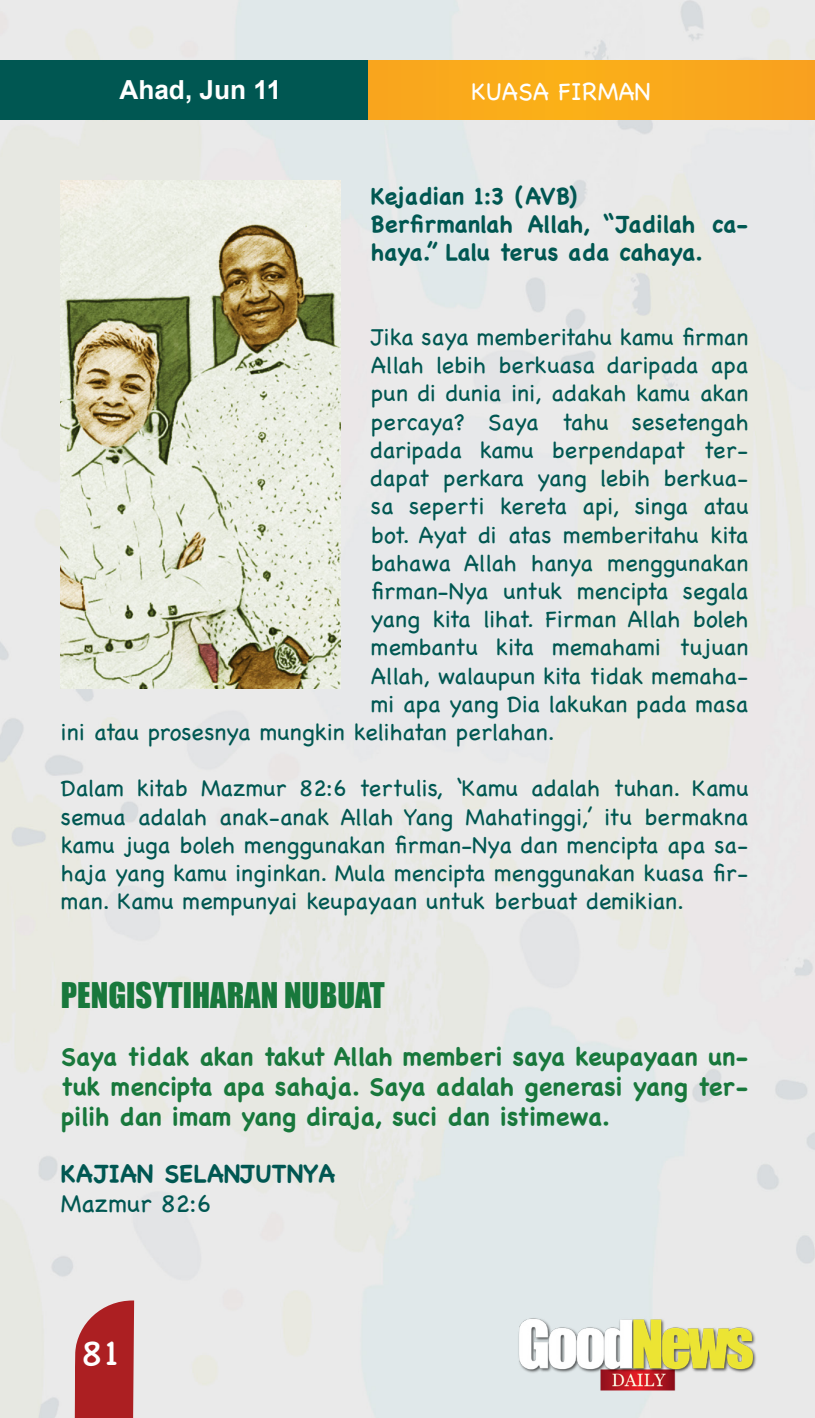
<style>
.page{position:relative;width:815px;height:1418px;background:#fff}
.page>*{position:absolute;margin:0;border:0;box-sizing:border-box;transform-origin:0 0}
.t1{font:35px "Chalkboard SE";color:#fff}
.t2{font:32.5px "Impact";color:#18783c}
.t3{font:700 26.25px "Arial";color:#fff}
.t4{font:700 25px/30px "Chalkboard";color:#18783c;text-align:justify}
.t5{font:700 25px "Chalkboard";color:#005752}
.t6{font:25px "Chalkboard";color:#fff}
.t7{font:25px "Chalkboard";color:#005752}
.t8{font:23.5px/28.2px "Chalkboard";color:#005752;text-align:justify}
.t9{font:700 23.5px/28.2px "Chalkboard";color:#005752}
</style>
<div class="page">
<img style="left:0;top:0;width:815px;height:1417px">
<div style="left:139px;top:60px;width:676px;height:60px;background:#faa91c"></div>
<div style="left:0;top:60px;width:368px;height:60px;background:#005752"></div>
<svg style="left:73px;top:1300px;width:61px;height:117px;background:#b43b3e"></svg>
<img style="left:516px;top:1316px;width:243px;height:76px">
<img style="left:61px;top:181px;width:280px;height:507px">
<p class="t3" style="left:119px;top:72px;width:163px">Ahad, Jun 11</p>
<p class="t6" style="left:471px;top:76px;width:181px">KUASA FIRMAN</p>
<p class="t9" style="left:371px;top:182px;width:208px">Kejadian 1:3 (AVB)</p>
<p class="t9" style="left:371px;top:210px;width:379px">Berfirmanlah Allah, “Jadilah ca&shy;haya.” Lalu terus ada cahaya.</p>
<p class="t8" style="left:371px;top:323px;width:379px">Jika saya memberitahu kamu firman</p>
<p class="t8" style="left:371px;top:351px;width:379px">Allah lebih berkuasa daripada apa</p>
<p class="t8" style="left:371px;top:379px;width:379px">pun di dunia ini, adakah kamu akan</p>
<p class="t8" style="left:371px;top:407px;width:379px">percaya? Saya tahu sesetengah</p>
<p class="t8" style="left:371px;top:435px;width:379px">daripada kamu berpendapat ter-</p>
<p class="t8" style="left:371px;top:464px;width:379px">dapat perkara yang lebih berkua-</p>
<p class="t8" style="left:371px;top:492px;width:379px">sa seperti kereta api, singa atau</p>
<p class="t8" style="left:371px;top:520px;width:379px">bot. Ayat di atas memberitahu kita</p>
<p class="t8" style="left:371px;top:548px;width:379px">bahawa Allah hanya menggunakan</p>
<p class="t8" style="left:371px;top:576px;width:379px">firman-Nya untuk mencipta segala</p>
<p class="t8" style="left:371px;top:605px;width:379px">yang kita lihat. Firman Allah boleh</p>
<p class="t8" style="left:371px;top:633px;width:379px">membantu kita memahami tujuan</p>
<p class="t8" style="left:371px;top:661px;width:379px">Allah, walaupun kita tidak memaha-</p>
<p class="t8" style="left:371px;top:689px;width:379px">mi apa yang Dia lakukan pada masa</p>
<p class="t8" style="left:61px;top:717px;width:495px">ini atau prosesnya mungkin kelihatan perlahan.</p>
<p class="t8" style="left:61px;top:774px;width:689px">Dalam kitab Mazmur 82:6 tertulis, ‘Kamu adalah tuhan. Kamu semua adalah anak-anak Allah Yang Mahatinggi,’ itu bermakna kamu juga boleh menggunakan firman-Nya dan mencipta apa sa&shy;haja yang kamu inginkan. Mula mencipta menggunakan kuasa fir&shy;man. Kamu mempunyai keupayaan untuk berbuat demikian.</p>
<p class="t2" style="left:61px;top:970px;width:325px">PENGISYTIHARAN NUBUAT</p>
<p class="t4" style="left:61px;top:1041px;width:689px">Saya tidak akan takut Allah memberi saya keupayaan un&shy;tuk mencipta apa sahaja. Saya adalah generasi yang ter&shy;pilih dan imam yang diraja, suci dan istimewa.</p>
<p class="t5" style="left:61px;top:1159px;width:276px">KAJIAN SELANJUTNYA</p>
<p class="t7" style="left:61px;top:1189px;width:151px">Mazmur 82:6</p>
<h1 class="t1" style="left:82px;top:1322px;width:41px">81</h1>
</div>
